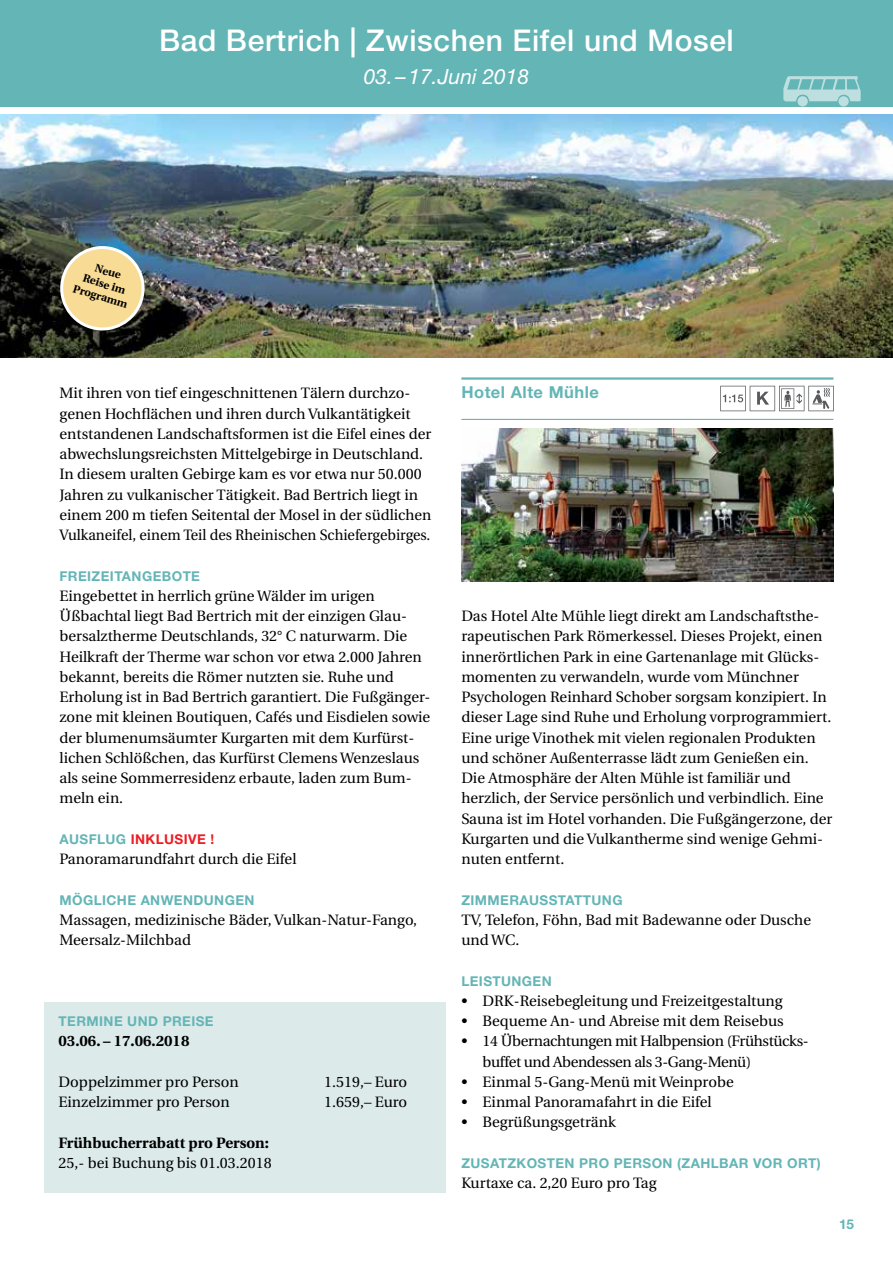
<style>
.page{position:relative;width:893px;height:1263px;background:#fff}
.page>*{position:absolute;margin:0;border:0;box-sizing:border-box;transform-origin:0 0}
.t1{font:500 30px "Helvetica Neue LT Pro";letter-spacing:.02em;color:#fff}
.t2{font:italic 21px "Helvetica Neue LT Pro";color:#fff}
.t3{font:700 16.5px "Helvetica Neue LT Pro";letter-spacing:.03em;color:#64b5b6}
.t4{font:15px/20.2px "Utopia";color:#000}
.t5{font:15px/20.2px "Utopia";letter-spacing:-.025em;color:#000}
.t6{font:700 15px "Utopia";color:#000}
.t7{font:700 13.5px "Helvetica Neue LT Pro";letter-spacing:.03em;color:#64b5b6}
.t8{font:700 13.5px "Helvetica Neue LT Pro";letter-spacing:.03em;color:#ed1d24}
.t9{font:700 11.1px/13px "Utopia";color:#000;text-align:center}
.s1{color:#64b5b6}
</style>
<div class="page">
<div style="left:0;top:0;width:893px;height:106px;background:#64b5b6"></div>
<svg style="left:783px;top:76px;width:78px;height:26px"></svg>
<div style="left:838px;top:96px;width:11px;height:10px;background:#bddfe0;border-radius:50%"></div>
<div style="left:797px;top:96px;width:11px;height:10px;background:#bddfe0;border-radius:50%"></div>
<img style="left:0;top:115px;width:893px;height:243px">
<div style="left:44px;top:1002px;width:402px;height:191px;background:#dceaea"></div>
<img style="left:461px;top:428px;width:372px;height:153px">
<hr style="left:461px;top:377px;width:372px;height:3px;background:#64b5b6">
<hr style="left:461px;top:419px;width:372px;height:1px;background:#64b5b6">
<svg style="left:720px;top:386px;width:114px;height:25px"></svg>
<svg style="left:53px;top:239px;width:99px;height:95px;background:#a89f7a"></svg>
<h1 class="t1" style="left:159px;top:23px;width:576px">Bad Bertrich | Zwischen Eifel und Mosel</h1>
<h2 class="t2" style="left:364px;top:64px;width:167px">03. –17.Juni 2018</h2>
<p class="t9" style="left:83px;top:257px;width:58px;rotate:17deg">Neue<br>Reise im<br>Programm</p>
<p class="t4" style="left:60px;top:383px;width:373px">Mit ihren von tief eingeschnittenen Tälern durchzo&shy;genen Hochflächen und ihren durch Vulkantätigkeit entstandenen Landschaftsformen ist die Eifel eines der abwechslungsreichsten Mittelgebirge in Deutschland.<br>In diesem uralten Gebirge kam es vor etwa nur 50.000<br>Jahren zu vulkanischer Tätigkeit. Bad Bertrich liegt in einem 200 m tiefen Seitental der Mosel in der südlichen Vulkaneifel, einem Teil des Rheinischen Schiefergebirges.</p>
<p class="t7" style="left:60px;top:567px;width:93px">FREIZEITANGEB</p>
<p class="t7" style="left:172px;top:567px;width:28px">OTE</p>
<p class="t4" style="left:60px;top:586px;width:372px">Eingebettet in herrlich grüne Wälder im urigen Üßbachtal liegt Bad Bertrich mit der einzigen Glau&shy;bersalztherme Deutschlands, 32° C naturwarm. Die Heilkraft der Therme war schon vor etwa 2.000 Jahren bekannt, bereits die Römer nutzten sie. Ruhe und Erholung ist in Bad Bertrich garantiert. Die Fußgänger&shy;zone mit kleinen Boutiquen, Cafés und Eisdielen sowie der blumenumsäumter Kurgarten mit dem Kurfürst&shy;lichen Schlößchen, das Kurfürst Clemens Wenzeslaus als seine Sommerresidenz erbaute, laden zum Bum&shy;meln ein.</p>
<p class="t8" style="left:60px;top:831px;width:156px"><span class="s1">AUSFLUG</span> INKLUSIVE !</p>
<p class="t4" style="left:60px;top:849px;width:238px">Panoramarundfahrt durch die Eifel</p>
<p class="t7" style="left:60px;top:891px;width:196px">MÖGLICHE ANWENDUNGEN</p>
<p class="t4" style="left:60px;top:910px;width:359px">Massagen, medizinische Bäder, Vulkan-Natur-Fango,<br>Meersalz-Milchbad</p>
<p class="t7" style="left:59px;top:1013px;width:10px">TER</p>
<p class="t7" style="left:87px;top:1013px;width:87px">MINE UND PRE</p>
<p class="t7" style="left:191px;top:1013px;width:14px">ISE</p>
<p class="t6" style="left:59px;top:1033px;width:132px">03.06. – 17.06.2018</p>
<p class="t4" style="left:59px;top:1072px;width:182px">Doppelzimmer pro Person</p>
<p class="t4" style="left:324px;top:1072px;width:85px">1.519,– Euro</p>
<p class="t4" style="left:59px;top:1092px;width:173px">Einzelzimmer pro Person</p>
<p class="t4" style="left:324px;top:1092px;width:85px">1.659,– Euro</p>
<p class="t6" style="left:59px;top:1134px;width:212px">Frühbucherrabatt pro Person:</p>
<p class="t4" style="left:59px;top:1153px;width:215px">25,- bei Buchung bis 01.03.2018</p>
<p class="t3" style="left:461px;top:382px;width:139px">HOTEL ALTE MÜHLE</p>
<p class="t4" style="left:461px;top:606px;width:372px">Das Hotel Alte Mühle liegt direkt am Landschaftsthe&shy;rapeutischen Park Römerkessel. Dieses Projekt, einen innerörtlichen Park in eine Gartenanlage mit Glücks&shy;momenten zu verwandeln, wurde vom Münchner Psychologen Reinhard Schober sorgsam konzipiert. In dieser Lage sind Ruhe und Erholung vorprogrammiert.<br>Eine urige Vinothek mit vielen regionalen Produkten und schöner Außenterrasse lädt zum Genießen ein.<br>Die Atmosphäre der Alten Mühle ist familiär und herzlich, der Service persönlich und verbindlich. Eine Sauna ist im Hotel vorhanden. Die Fußgängerzone, der Kurgarten und die Vulkantherme sind wenige Gehmi&shy;nuten entfernt.</p>
<p class="t7" style="left:461px;top:891px;width:161px">ZIMMERAUSSTATTUNG</p>
<p class="t4" style="left:461px;top:910px;width:351px">TV, Telefon, Föhn, Bad mit Badewanne oder Dusche und WC.</p>
<p class="t7" style="left:461px;top:972px;width:92px">LEISTUNGEN</p>
<p class="t4" style="left:461px;top:991px;width:323px">• DRK-Reisebegleitung und Freizeitgestaltung</p>
<p class="t4" style="left:461px;top:1011px;width:324px">• Bequeme An- und Abreise mit dem Reisebus</p>
<p class="t5" style="left:483px;top:1031px;width:328px;text-indent:-21px">• 14 Übernachtungen mit Halbpension (Frühstücks&shy;buffet und Abendessen als 3-Gang-Menü)</p>
<p class="t4" style="left:461px;top:1072px;width:274px">• Einmal 5-Gang-Menü mit Weinprobe</p>
<p class="t4" style="left:461px;top:1092px;width:252px">• Einmal Panoramafahrt in die Eifel</p>
<p class="t4" style="left:461px;top:1112px;width:156px">• Begrüßungsgetränk</p>
<p class="t7" style="left:461px;top:1155px;width:163px">ZUSATZKOSTEN PRO PERS</p>
<p class="t7" style="left:652px;top:1155px;width:170px">ON (ZAHLBAR VOR ORT)</p>
<p class="t4" style="left:461px;top:1173px;width:197px">Kurtaxe ca. 2,20 Euro pro Tag</p>
<p class="t7" style="left:839px;top:1216px;width:17px">15</p>
</div>
